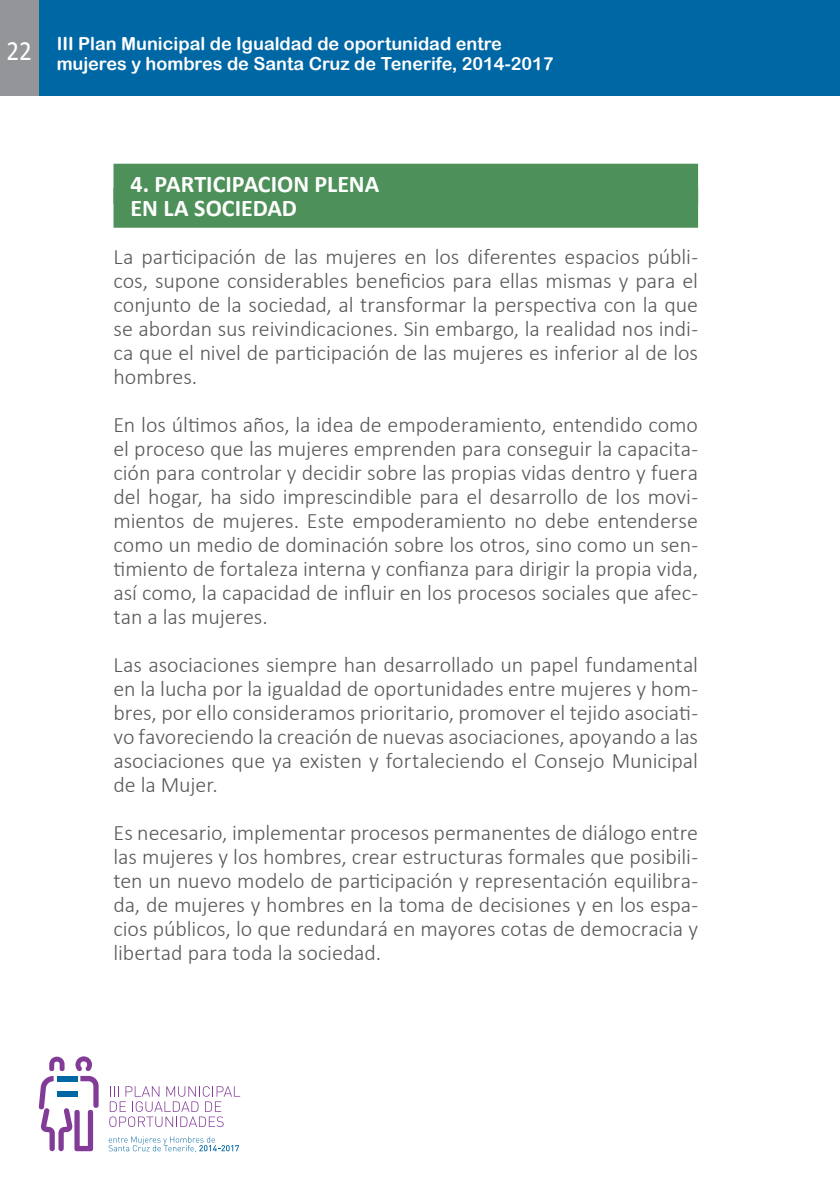
<style>
.page{position:relative;width:840px;height:1191px;background:#fff}
.page>*{position:absolute;margin:0;border:0;box-sizing:border-box;transform-origin:0 0}
.t1{font:28px "Calibri";color:#fff;scale:.9 1}
.ANTETILO{font:700 24px "Calibri";color:#fff}
.CUERPO_DE_TEXTO{font:300 22px/24px "Calibri";letter-spacing:-.005em;color:#57585a;text-align:justify}
.t2{font:18px/20px "Arial Rounded MT Bold";color:#fff}
</style>
<div class="page">
<div style="left:0;top:0;width:839px;height:96px;background:#0067a5"></div>
<div style="left:0;top:0;width:39px;height:96px;background:#939598"></div>
<svg style="left:109px;top:1086px;width:131px;height:41px"></svg>
<svg style="left:108px;top:1136px;width:131px;height:16px"></svg>
<svg style="left:39px;top:1056px;width:60px;height:95px"></svg>
<div style="left:113px;top:164px;width:584px;height:40px;background:#4e9059"></div>
<div style="left:113px;top:188px;width:584px;height:40px;background:#4e9059"></div>
<p class="t1" style="left:7px;top:33px;width:30px">22</p>
<p class="t2" style="left:57px;top:34px;width:498px">III Plan Municipal de Igualdad de oportunidad entre mujeres y hombres de Santa Cruz de Tenerife, 2014-2017</p>
<p class="ANTETILO" style="left:130px;top:169px;width:250px">4. PARTICIPACION PLENA</p>
<p class="ANTETILO" style="left:130px;top:193px;width:168px">EN LA SOCIEDAD</p>
<p class="CUERPO_DE_TEXTO" style="left:113px;top:244px;width:585px">La participación de las mujeres en los diferentes espacios públi&shy;cos, supone considerables beneficios para ellas mismas y para el conjunto de la sociedad, al transformar la perspectiva con la que se abordan sus reivindicaciones. Sin embargo, la realidad nos indi&shy;ca que el nivel de participación de las mujeres es inferior al de los hombres.</p>
<p class="CUERPO_DE_TEXTO" style="left:113px;top:412px;width:585px">En los últimos años, la idea de empoderamiento, entendido como el proceso que las mujeres emprenden para conseguir la capacita&shy;ción para controlar y decidir sobre las propias vidas dentro y fuera del hogar, ha sido imprescindible para el desarrollo de los movi&shy;mientos de mujeres. Este empoderamiento no debe entenderse como un medio de dominación sobre los otros, sino como un sen&shy;timiento de fortaleza interna y confianza para dirigir la propia vida, así como, la capacidad de influir en los procesos sociales que afec&shy;tan a las mujeres.</p>
<p class="CUERPO_DE_TEXTO" style="left:113px;top:652px;width:585px">Las asociaciones siempre han desarrollado un papel fundamental en la lucha por la igualdad de oportunidades entre mujeres y hom&shy;bres, por ello consideramos prioritario, promover el tejido asociati&shy;vo favoreciendo la creación de nuevas asociaciones, apoyando a las asociaciones que ya existen y fortaleciendo el Consejo Municipal de la Mujer.</p>
<p class="CUERPO_DE_TEXTO" style="left:113px;top:820px;width:585px">Es necesario, implementar procesos permanentes de diálogo entre las mujeres y los hombres, crear estructuras formales que posibili&shy;ten un nuevo modelo de participación y representación equilibra&shy;da, de mujeres y hombres en la toma de decisiones y en los espa&shy;cios públicos, lo que redundará en mayores cotas de democracia y libertad para toda la sociedad.</p>
</div>
